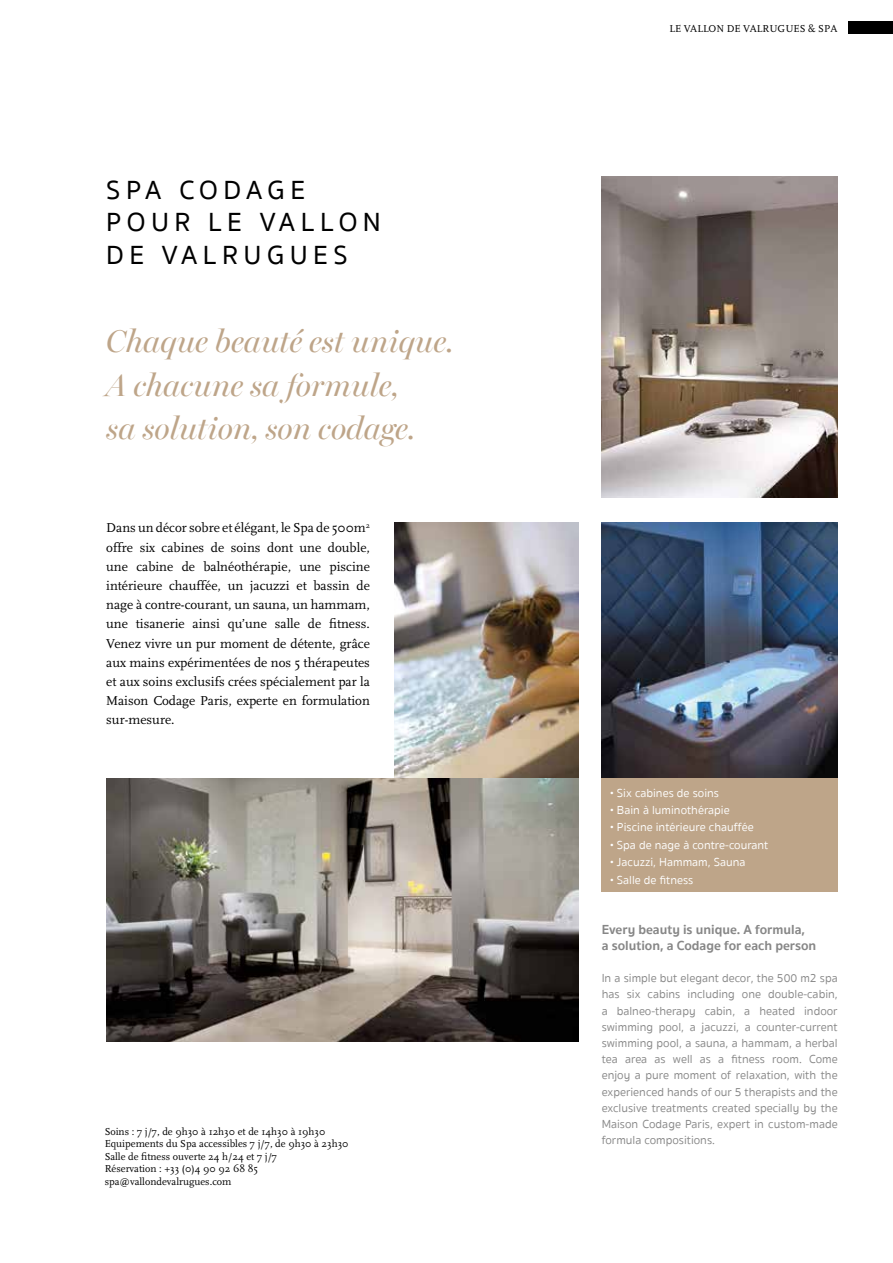
<style>
.page{position:relative;width:893px;height:1263px;background:#fff}
.page>*{position:absolute;margin:0;border:0;box-sizing:border-box;transform-origin:0 0}
.t1{font:italic 31.5px/43.8px "Miller Banner";color:#bea589}
.t2{font:500 27px/32.4px "Sukhumvit Set";letter-spacing:.2em;color:#000}
.t3{font:13.5px/19.2px "Scala";color:#000;text-align:justify}
.t4{font:700 13.5px/16.2px "Sukhumvit Set";color:#878787}
.t5{font:12px/16.2px "Sukhumvit Set Text";color:#878787;text-align:justify}
.t6{font:12px "Sukhumvit Set Text";color:#fff}
.t7{font:10.5px/12.6px "Scala";color:#000}
</style>
<div class="page">
<div style="left:848px;top:22px;width:45px;height:12px;background:#000"></div>
<img style="left:602px;top:176px;width:236px;height:322px">
<img style="left:602px;top:522px;width:236px;height:256px">
<img style="left:394px;top:522px;width:184px;height:256px">
<div style="left:602px;top:778px;width:236px;height:114px;background:#bea589"></div>
<img style="left:106px;top:778px;width:472px;height:263px">
<h2 class="t2" style="left:106px;top:174px;width:276px">SPA CODAGE<br>POUR LE VALLON<br>DE VALRUGUES</h2>
<h1 class="t1" style="left:106px;top:319px;width:348px">Chaque beauté est unique.<br>A chacune sa formule,<br>sa solution, son codage.</h1>
<p class="t3" style="left:106px;top:519px;width:265px">Dans un décor sobre et élégant, le Spa de 500m<sup>2 </sup>offre six cabines de soins dont une double, une cabine de balnéothérapie, une piscine intérieure chauffée, un jacuzzi et bassin de nage à contre-courant, un sauna, un hammam, une tisanerie ainsi qu’une salle de fitness.<br>Venez vivre un pur moment de détente, grâce aux mains expérimentées de nos 5 thérapeutes et aux soins exclusifs crées spécialement par la Maison Codage Paris, experte en formulation sur-mesure.</p>
<p class="t7" style="left:105px;top:1125px;width:245px">Soins : 7 j/7, de 9h30 à 12h30 et de 14h30 à 19h30<br>Equipements du Spa accessibles 7 j/7, de 9h30 à 23h30<br>Salle de fitness ouverte 24 h/24 et 7 j/7<br>Réservation : +33 (0)4 90 92 68 85 spa@vallondevalrugues.com</p>
<p class="t7" style="left:669px;top:22px;width:170px">LE VALLON DE VALRUGUES &amp; SPA</p>
<p class="t6" style="left:610px;top:784px;width:110px">• Six cabines de soins</p>
<p class="t6" style="left:610px;top:802px;width:121px">• Bain à luminothérapie</p>
<p class="t6" style="left:610px;top:819px;width:145px">• Piscine intérieure chauffée</p>
<p class="t6" style="left:610px;top:836px;width:160px">• Spa de nage à contre-courant</p>
<p class="t6" style="left:610px;top:854px;width:137px">• Jacuzzi, Hammam, Sauna</p>
<p class="t6" style="left:610px;top:871px;width:85px">• Salle de fitness</p>
<p class="t4" style="left:602px;top:921px;width:216px">Every beauty is unique. A formula,<br>a solution, a Codage for each person</p>
<p class="t5" style="left:602px;top:970px;width:238px">In a simple but elegant decor, the 500 m2 spa has six cabins including one double-cabin, a balneo-therapy cabin, a heated indoor swimming pool, a jacuzzi, a counter-current swimming pool, a sauna, a hammam, a herbal tea area as well as a fitness room. Come enjoy a pure moment of relaxation, with the experienced hands of our 5 therapists and the exclusive treatments created specially by the Maison Codage Paris, expert in custom-made formula compositions.</p>
</div>
